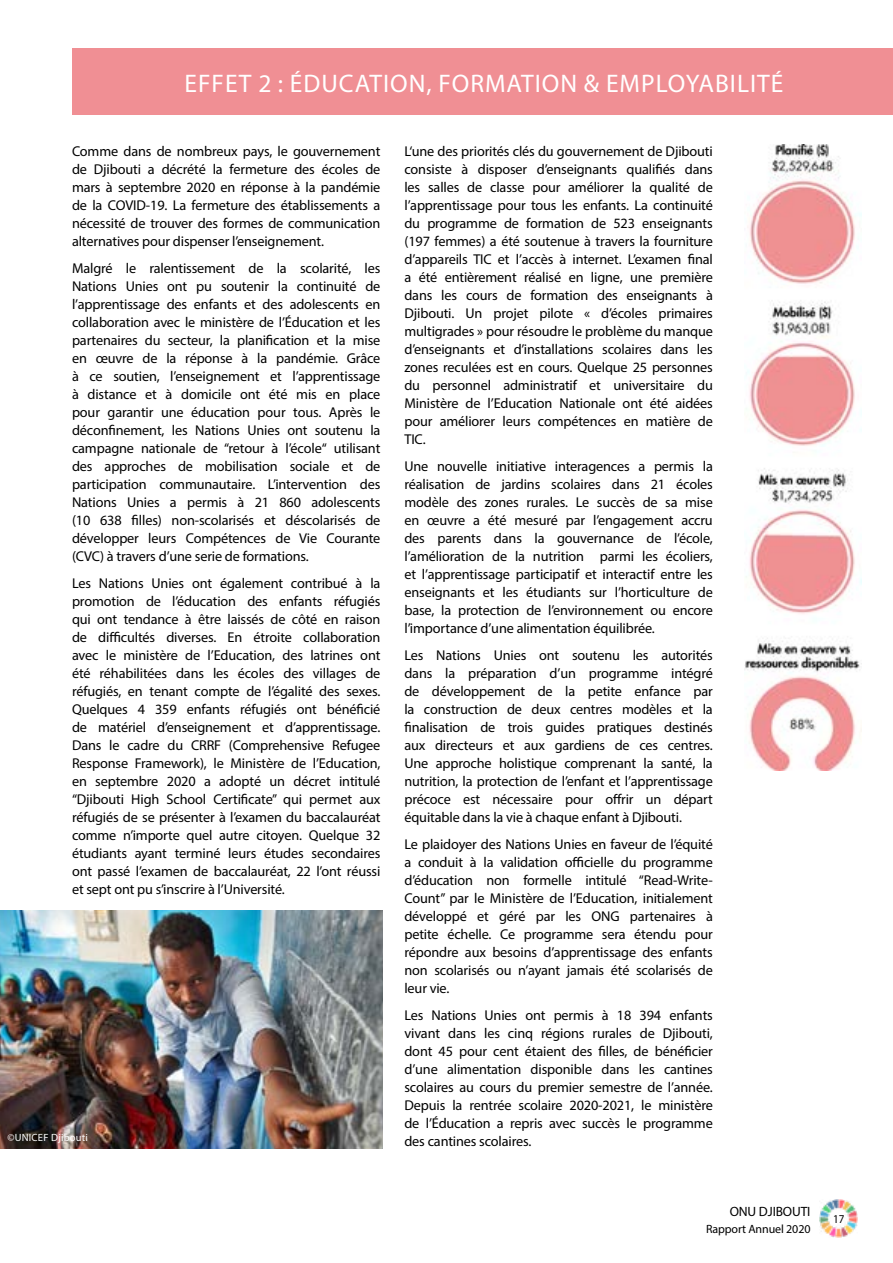
<style>
.page{position:relative;width:893px;height:1263px;background:#fff}
.page>*{position:absolute;margin:0;border:0;box-sizing:border-box;transform-origin:0 0}
.t1{font:25.5px "Myriad Pro";letter-spacing:.04em;color:#fff}
.t2{font:14.25px/18px "Myriad Pro";letter-spacing:-.01em;color:#000;text-align:justify}
.t3{font:13.5px "Myriad Pro";letter-spacing:-.01em;color:#000}
.t4{font:12px "Myriad Pro";letter-spacing:-.01em;color:#000}
.t5{font:12px "Myriad Pro";letter-spacing:-.01em;color:#000;scale:.92 1}
.t6{font:10.5px "Myriad Pro";letter-spacing:.02em;color:#fff}
</style>
<div class="page">
<img style="left:820px;top:1200px;width:38px;height:38px">
<div style="left:72px;top:48px;width:821px;height:66px;background:#f08f94"></div>
<img style="left:745px;top:144px;width:116px;height:627px">
<img style="left:0;top:910px;width:382px;height:238px">
<h1 class="t1" style="left:185px;top:67px;width:600px">EFFET 2 : ÉDUCATION, FORMATION &amp; EMPLOYABILITÉ</h1>
<p class="t2" style="left:72px;top:142px;width:310px">Comme dans de nombreux pays, le gouvernement de Djibouti a décrété la fermeture des écoles de mars à septembre 2020 en réponse à la pandémie de la COVID-19. La fermeture des établissements a nécessité de trouver des formes de communication alternatives pour dispenser l’enseignement.</p>
<p class="t2" style="left:72px;top:259px;width:310px">Malgré le ralentissement de la scolarité, les Nations Unies ont pu soutenir la continuité de l’apprentissage des enfants et des adolescents en collaboration avec le ministère de l’Éducation et les partenaires du secteur, la planification et la mise en œuvre de la réponse à la pandémie. Grâce à ce soutien, l’enseignement et l’apprentissage à distance et à domicile ont été mis en place pour garantir une éducation pour tous. Après le déconfinement, les Nations Unies ont soutenu la campagne nationale de “retour à l’école“ utilisant des approches de mobilisation sociale et de participation communautaire. L’intervention des Nations Unies a permis à 21 860 adolescents (10 638 filles) non-scolarisés et déscolarisés de développer leurs Compétences de Vie Courante (CVC) à travers d’une serie de formations.</p>
<p class="t2" style="left:72px;top:574px;width:310px">Les Nations Unies ont également contribué à la promotion de l’éducation des enfants réfugiés qui ont tendance à être laissés de côté en raison de difficultés diverses. En étroite collaboration avec le ministère de l’Education, des latrines ont été réhabilitées dans les écoles des villages de réfugiés, en tenant compte de l’égalité des sexes.<br>Quelques 4 359 enfants réfugiés ont bénéficié de matériel d’enseignement et d’apprentissage.<br>Dans le cadre du CRRF (Comprehensive Refugee Response Framework), le Ministère de l’Education, en septembre 2020 a adopté un décret intitulé “Djibouti High School Certificate” qui permet aux réfugiés de se présenter à l’examen du baccalauréat comme n’importe quel autre citoyen. Quelque 32 étudiants ayant terminé leurs études secondaires ont passé l’examen de baccalauréat, 22 l’ont réussi et sept ont pu s’inscrire à l’Université.</p>
<p class="t6" style="left:8px;top:1130px;width:82px">©UNICEF Djibouti</p>
<p class="t2" style="left:404px;top:142px;width:310px">L‘une des priorités clés du gouvernement de Djibouti consiste à disposer d’enseignants qualifiés dans les salles de classe pour améliorer la qualité de l’apprentissage pour tous les enfants. La continuité du programme de formation de 523 enseignants (197 femmes) a été soutenue à travers la fourniture d’appareils TIC et l’accès à internet. L’examen final a été entièrement réalisé en ligne, une première dans les cours de formation des enseignants à Djibouti. Un projet pilote « d’écoles primaires multigrades » pour résoudre le problème du manque d’enseignants et d’installations scolaires dans les zones reculées est en cours. Quelque 25 personnes du personnel administratif et universitaire du Ministère de l’Education Nationale ont été aidées pour améliorer leurs compétences en matière de TIC.</p>
<p class="t2" style="left:404px;top:457px;width:310px">Une nouvelle initiative interagences a permis la réalisation de jardins scolaires dans 21 écoles modèle des zones rurales. Le succès de sa mise en œuvre a été mesuré par l’engagement accru des parents dans la gouvernance de l’école, l’amélioration de la nutrition parmi les écoliers, et l’apprentissage participatif et interactif entre les enseignants et les étudiants sur l’horticulture de base, la protection de l’environnement ou encore l’importance d’une alimentation équilibrée.</p>
<p class="t2" style="left:404px;top:646px;width:310px">Les Nations Unies ont soutenu les autorités dans la préparation d’un programme intégré de développement de la petite enfance par la construction de deux centres modèles et la finalisation de trois guides pratiques destinés aux directeurs et aux gardiens de ces centres.<br>Une approche holistique comprenant la santé, la nutrition, la protection de l’enfant et l’apprentissage précoce est nécessaire pour offrir un départ équitable dans la vie à chaque enfant à Djibouti.</p>
<p class="t2" style="left:404px;top:835px;width:310px">Le plaidoyer des Nations Unies en faveur de l’équité a conduit à la validation officielle du programme d’éducation non formelle intitulé “Read-Write-Count” par le Ministère de l’Education, initialement développé et géré par les ONG partenaires à petite échelle. Ce programme sera étendu pour répondre aux besoins d’apprentissage des enfants non scolarisés ou n’ayant jamais été scolarisés de leur vie.</p>
<p class="t2" style="left:404px;top:1006px;width:310px">Les Nations Unies ont permis à 18 394 enfants vivant dans les cinq régions rurales de Djibouti, dont 45 pour cent étaient des filles, de bénéficier d’une alimentation disponible dans les cantines scolaires au cours du premier semestre de l’année.<br>Depuis la rentrée scolaire 2020-2021, le ministère de l’Éducation a repris avec succès le programme des cantines scolaires.</p>
<p class="t3" style="left:730px;top:1203px;width:82px">ONU DJIBOUTI</p>
<p class="t4" style="left:706px;top:1221px;width:106px">Rapport Annuel 2020</p>
<p class="t5" style="left:833px;top:1212px;width:14px">17</p>
</div>
